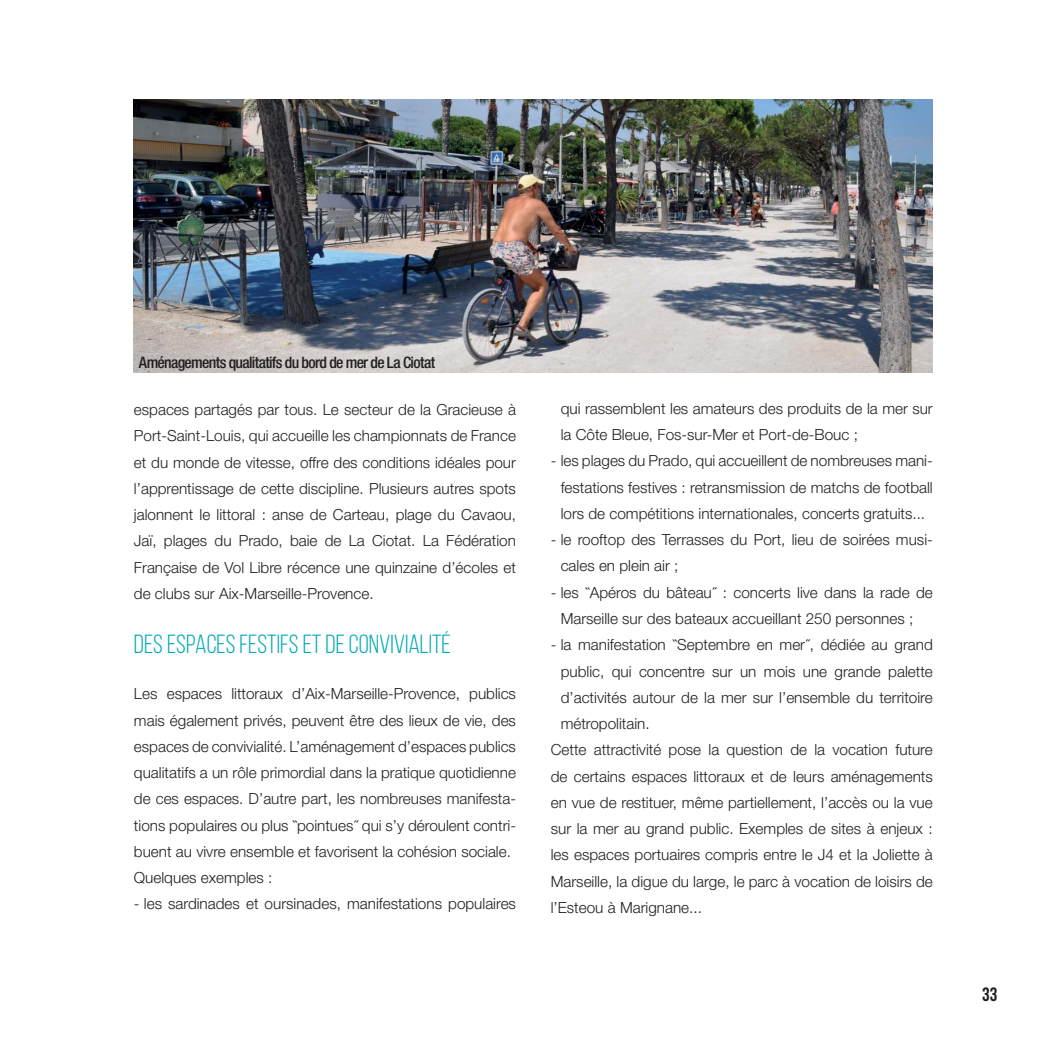
<style>
.page{position:relative;width:1042px;height:1042px;background:#fff}
.page>*{position:absolute;margin:0;border:0;box-sizing:border-box;transform-origin:0 0}
.t1{font:26.25px "Bebas Neue";color:#00aab5}
.t2{font:700 19.25px "Bebas Neue";color:#231f20}
.t3{font:500 condensed 15.75px "Helvetica Neue";letter-spacing:-.04em;color:#231f20}
.t4{font:300 15.4px/26.2px "Helvetica Neue";color:#231f20}
.s1{font-family:"Myriad Pro";font-weight:400}
</style>
<div class="page">
<img style="left:134px;top:99px;width:799px;height:273px">
<p class="t3" style="left:139px;top:357px;width:298px">Aménagements qualitatifs du bord de mer de La Ciotat</p>
<p class="t4" style="left:134px;top:398px;width:383px;text-align:justify">espaces partagés par tous. Le secteur de la Gracieuse à Port-Saint-Louis, qui accueille les championnats de France et du monde de vitesse, offre des conditions idéales pour l’apprentissage de cette discipline. Plusieurs autres spots jalonnent le littoral : anse de Carteau, plage du Cavaou, Jaï, plages du Prado, baie de La Ciotat. La Fédération Française de Vol Libre récence une quinzaine d’écoles et de clubs sur Aix-Marseille-Provence.</p>
<h1 class="t1" style="left:134px;top:629px;width:318px">DES ESPACES FESTIFS ET DE CONVIVIALITÉ</h1>
<p class="t4" style="left:134px;top:682px;width:383px">Les espaces littoraux d’Aix-Marseille-Provence, publics mais également privés, peuvent être des lieux de vie, des espaces de convivialité. L’aménagement d’espaces publics qualitatifs a un rôle primordial dans la pratique quotidienne de ces espaces. D’autre part, les nombreuses manifesta&shy;tions populaires ou plus <span class="s1">̏</span>pointues<span class="s1">˝</span> qui s’y déroulent contri&shy;buent au vivre ensemble et favorisent la cohésion sociale.<br>Quelques exemples :</p>
<p class="t4" style="left:134px;top:892px;width:383px">- les sardinades et oursinades, manifestations populaires</p>
<p class="t4" style="left:561px;top:397px;width:374px">qui rassemblent les amateurs des produits de la mer sur la Côte Bleue, Fos-sur-Mer et Port-de-Bouc ;</p>
<p class="t4" style="left:561px;top:449px;width:374px;text-align:justify;text-indent:-10px">- les plages du Prado, qui accueillent de nombreuses mani&shy;festations festives : retransmission de matchs de football lors de compétitions internationales, concerts gratuits...</p>
<p class="t4" style="left:561px;top:528px;width:374px;text-indent:-10px">- le rooftop des Terrasses du Port, lieu de soirées musi&shy;cales en plein air ;</p>
<p class="t4" style="left:561px;top:580px;width:374px;text-indent:-10px">- les <span class="s1">̏</span>Apéros du bâteau<span class="s1">˝</span> : concerts live dans la rade de<br>Marseille sur des bateaux accueillant 250 personnes ;</p>
<p class="t4" style="left:551px;top:633px;width:383px">- la manifestation <span class="s1">̏</span>Septembre en mer<span class="s1">˝</span>, dédiée au grand</p>
<p class="t4" style="left:561px;top:659px;width:374px">public, qui concentre sur un mois une grande palette</p>
<p class="t4" style="left:561px;top:685px;width:374px">d’activités autour de la mer sur l’ensemble du territoire</p>
<p class="t4" style="left:561px;top:712px;width:91px">métropolitain.</p>
<p class="t4" style="left:551px;top:738px;width:383px">Cette attractivité pose la question de la vocation future</p>
<p class="t4" style="left:551px;top:764px;width:383px">de certains espaces littoraux et de leurs aménagements</p>
<p class="t4" style="left:551px;top:790px;width:383px">en vue de restituer, même partiellement, l’accès ou la vue</p>
<p class="t4" style="left:551px;top:817px;width:383px">sur la mer au grand public. Exemples de sites à enjeux :</p>
<p class="t4" style="left:551px;top:843px;width:383px">les espaces portuaires compris entre le J4 et la Joliette à</p>
<p class="t4" style="left:551px;top:869px;width:383px">Marseille, la digue du large, le parc à vocation de loisirs de</p>
<p class="t4" style="left:551px;top:895px;width:153px">l’Esteou à Marignane...</p>
<p class="t2" style="left:982px;top:983px;width:17px">33</p>
</div>
